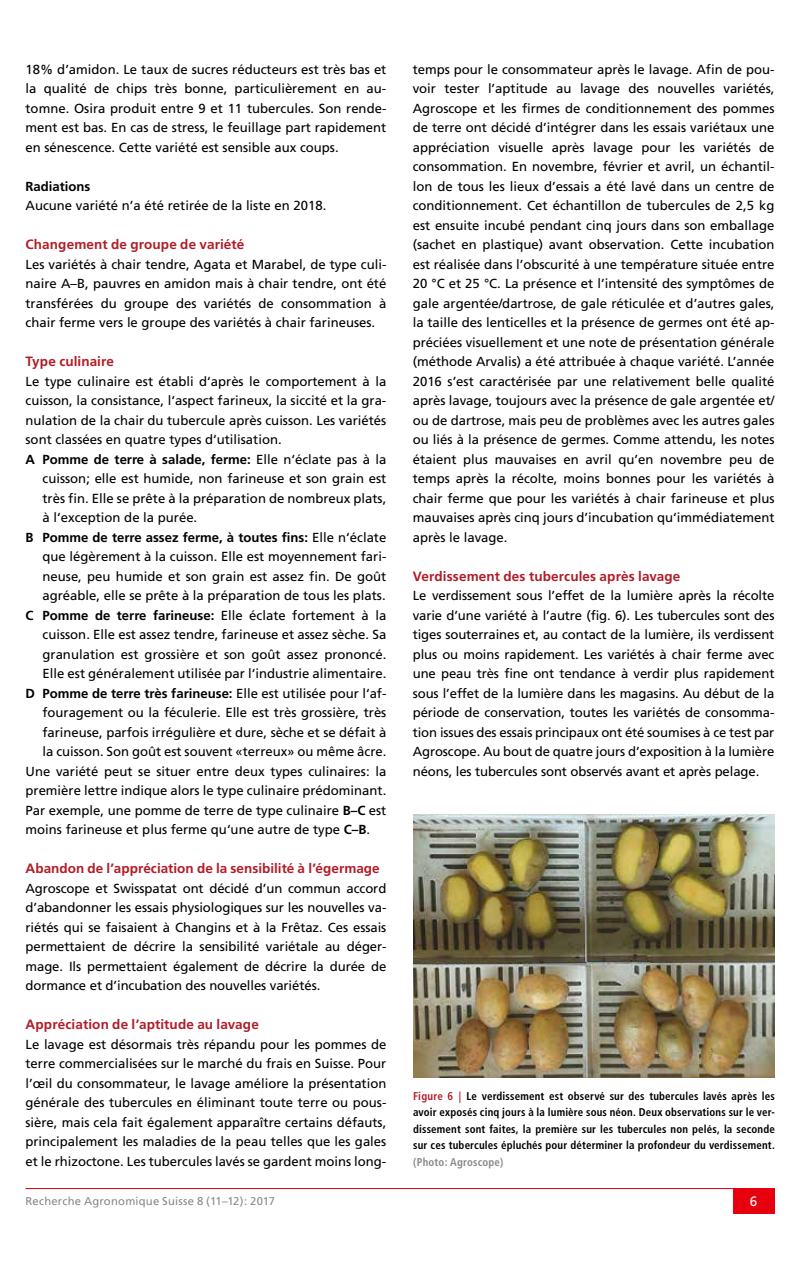
<style>
.page{position:relative;width:800px;height:1263px;background:#fff}
.page>*{position:absolute;margin:0;border:0;box-sizing:border-box;transform-origin:0 0}
.t1{font:700 13.5px "Frutiger";letter-spacing:.005em;color:#b21c27}
.t2{font:13.5px "Frutiger";color:#fff}
.t3{font:13.2px/19.5px "Frutiger";color:#000;text-align:justify}
.t4{font:700 13.2px "Frutiger";color:#000}
.t5{font:700 condensed 11.25px/16.5px "Frutiger";letter-spacing:.015em;color:#000;text-align:justify}
.t6{font:11.25px "Frutiger";letter-spacing:.02em;color:#878988}
.t7{font:700 condensed 11.25px "Frutiger";letter-spacing:.01em;color:#878988}
.s1{font-weight:400}
.s2{font-weight:700}
.s3{color:#b21c27}
</style>
<div class="page">
<hr style="left:26px;top:1188px;width:748px;height:1px;background:#e7000e">
<div style="left:732px;top:1188px;width:42px;height:26px;background:#e7000e"></div>
<img style="left:413px;top:814px;width:361px;height:264px">
<p class="t3" style="left:26px;top:59px;width:362px">18% d’amidon. Le taux de sucres réducteurs est très bas et la qualité de chips très bonne, particulièrement en au&shy;tomne. Osira produit entre 9 et 11 tubercules. Son rende&shy;ment est bas. En cas de stress, le feuillage part rapidement en sénescence. Cette variété est sensible aux coups.</p>
<p class="t4" style="left:26px;top:178px;width:66px">Radiations</p>
<p class="t3" style="left:26px;top:196px;width:302px">Aucune variété n’a été retirée de la liste en 2018.</p>
<p class="t1" style="left:26px;top:236px;width:220px">Changement de groupe de variété</p>
<p class="t3" style="left:26px;top:254px;width:362px">Les variétés à chair tendre, Agata et Marabel, de type culi&shy;naire A–B, pauvres en amidon mais à chair tendre, ont été transférées du groupe des variétés de consommation à chair ferme vers le groupe des variétés à chair farineuses.</p>
<p class="t1" style="left:26px;top:353px;width:90px">Type culinaire</p>
<p class="t3" style="left:26px;top:371px;width:362px">Le type culinaire est établi d‘après le comportement à la</p>
<p class="t3" style="left:26px;top:391px;width:362px">cuisson, la consistance, l‘aspect farineux, la siccité et la gra-</p>
<p class="t3" style="left:26px;top:410px;width:362px">nulation de la chair du tubercule après cuisson. Les variétés</p>
<p class="t3" style="left:26px;top:430px;width:258px">sont classées en quatre types d‘utilisation.</p>
<p class="t4" style="left:26px;top:451px;width:362px">A Pomme de terre à salade, ferme: <span class="s1">Elle n‘éclate pas à la</span></p>
<p class="t3" style="left:43px;top:469px;width:345px">cuisson; elle est humide, non farineuse et son grain est</p>
<p class="t3" style="left:43px;top:488px;width:345px">très fin. Elle se prête à la préparation de nombreux plats,</p>
<p class="t3" style="left:43px;top:508px;width:156px">à l‘exception de la purée.</p>
<p class="t4" style="left:26px;top:529px;width:362px">B Pomme de terre assez ferme, à toutes fins: <span class="s1">Elle n‘éclate</span></p>
<p class="t3" style="left:43px;top:547px;width:345px">que légèrement à la cuisson. Elle est moyennement fari-</p>
<p class="t3" style="left:43px;top:566px;width:345px">neuse, peu humide et son grain est assez fin. De goût</p>
<p class="t3" style="left:43px;top:586px;width:344px">agréable, elle se prête à la préparation de tous les plats.</p>
<p class="t4" style="left:26px;top:607px;width:362px">C Pomme de terre farineuse: <span class="s1">Elle éclate fortement à la</span></p>
<p class="t3" style="left:43px;top:625px;width:345px">cuisson. Elle est assez tendre, farineuse et assez sèche. Sa</p>
<p class="t3" style="left:43px;top:644px;width:345px">granulation est grossière et son goût assez prononcé.</p>
<p class="t3" style="left:43px;top:664px;width:345px">Elle est généralement utilisée par l‘industrie alimentaire.</p>
<p class="t4" style="left:26px;top:685px;width:362px">D Pomme de terre très farineuse: <span class="s1">Elle est utilisée pour l‘af-</span></p>
<p class="t3" style="left:43px;top:703px;width:345px">fouragement ou la féculerie. Elle est très grossière, très</p>
<p class="t3" style="left:43px;top:722px;width:345px">farineuse, parfois irrégulière et dure, sèche et se défait à</p>
<p class="t3" style="left:43px;top:742px;width:345px">la cuisson. Son goût est souvent «terreux» ou même âcre.</p>
<p class="t3" style="left:26px;top:761px;width:362px">Une variété peut se situer entre deux types culinaires: la</p>
<p class="t3" style="left:26px;top:781px;width:362px">première lettre indique alors le type culinaire prédominant.</p>
<p class="t3" style="left:26px;top:800px;width:362px">Par exemple, une pomme de terre de type culinaire <span class="s2">B–C</span> est</p>
<p class="t3" style="left:26px;top:820px;width:346px">moins farineuse et plus ferme qu‘une autre de type <span class="s2">C–B</span>.</p>
<p class="t1" style="left:26px;top:860px;width:355px">Abandon de l’appréciation de la sensibilité à l’égermage</p>
<p class="t3" style="left:26px;top:878px;width:362px">Agroscope et Swisspatat ont décidé d’un commun accord d’abandonner les essais physiologiques sur les nouvelles va&shy;riétés qui se faisaient à Changins et à la Frêtaz. Ces essais permettaient de décrire la sensibilité variétale au déger&shy;mage. Ils permettaient également de décrire la durée de dormance et d’incubation des nouvelles variétés.</p>
<p class="t1" style="left:26px;top:1016px;width:235px">Appréciation de l’aptitude au lavage</p>
<p class="t3" style="left:26px;top:1034px;width:362px">Le lavage est désormais très répandu pour les pommes de terre commercialisées sur le marché du frais en Suisse. Pour l’œil du consommateur, le lavage améliore la présentation générale des tubercules en éliminant toute terre ou pous&shy;sière, mais cela fait également apparaître certains défauts, principalement les maladies de la peau telles que les gales et le rhizoctone. Les tubercules lavés se gardent moins long-</p>
<p class="t3" style="left:412px;top:59px;width:363px">temps pour le consommateur après le lavage. Afin de pou&shy;voir tester l’aptitude au lavage des nouvelles variétés, Agroscope et les firmes de conditionnement des pommes de terre ont décidé d’intégrer dans les essais variétaux une appréciation visuelle après lavage pour les variétés de consommation. En novembre, février et avril, un échantil&shy;lon de tous les lieux d’essais a été lavé dans un centre de conditionnement. Cet échantillon de tubercules de 2,5 kg est ensuite incubé pendant cinq jours dans son emballage (sachet en plastique) avant observation. Cette incubation est réalisée dans l’obscurité à une température située entre 20 °C et 25 °C. La présence et l’intensité des symptômes de gale argentée/dartrose, de gale réticulée et d’autres gales, la taille des lenticelles et la présence de germes ont été ap&shy;préciées visuellement et une note de présentation générale (méthode Arvalis) a été attribuée à chaque variété. L’année 2016 s’est caractérisée par une relativement belle qualité après lavage, toujours avec la présence de gale argentée et/ ou de dartrose, mais peu de problèmes avec les autres gales ou liés à la présence de germes. Comme attendu, les notes étaient plus mauvaises en avril qu’en novembre peu de temps après la récolte, moins bonnes pour les variétés à chair ferme que pour les variétés à chair farineuse et plus mauvaises après cinq jours d’incubation qu‘immédiatement après le lavage.</p>
<p class="t1" style="left:412px;top:568px;width:269px">Verdissement des tubercules après lavage</p>
<p class="t3" style="left:412px;top:586px;width:363px">Le verdissement sous l’effet de la lumière après la récolte varie d’une variété à l’autre (fig. 6). Les tubercules sont des tiges souterraines et, au contact de la lumière, ils verdissent plus ou moins rapidement. Les variétés à chair ferme avec une peau très fine ont tendance à verdir plus rapidement sous l’effet de la lumière dans les magasins. Au début de la période de conservation, toutes les variétés de consomma&shy;tion issues des essais principaux ont été soumises à ce test par Agroscope. Au bout de quatre jours d’exposition à la lumière néons, les tubercules sont observés avant et après pelage.</p>
<p class="t5" style="left:413px;top:1088px;width:363px"><span class="s3">Figure 6 |</span> Le verdissement est observé sur des tubercules lavés après les avoir exposés cinq jours à la lumière sous néon. Deux observations sur le ver&shy;dissement sont faites, la première sur les tubercules non pelés, la seconde sur ces tubercules épluchés pour déterminer la profondeur du verdissement.</p>
<p class="t7" style="left:413px;top:1155px;width:92px">(Photo: Agroscope)</p>
<p class="t6" style="left:26px;top:1194px;width:251px">Recherche Agronomique Suisse 8 (11–12): 2017</p>
<p class="t2" style="left:749px;top:1193px;width:9px">6</p>
</div>
